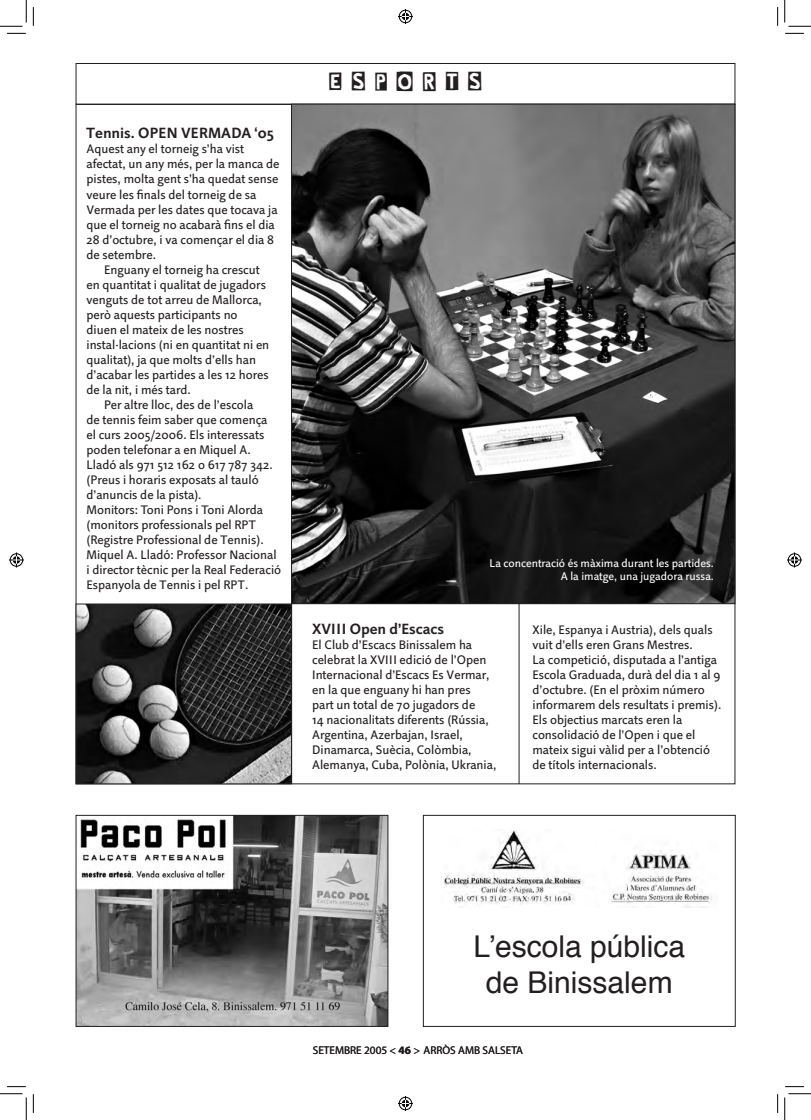
<style>
.page{position:relative;width:811px;height:1120px;background:#fff}
.page>*{position:absolute;margin:0;border:0;box-sizing:border-box;transform-origin:0 0}
.t1{font:30px/36px "Helvetica";color:#231f20;text-align:center}
.t2{font:17.5px "Linotype Schere";letter-spacing:.5em;color:#231f20}
.t3{font:700 15px "Linotype Projekt";color:#231f20}
.t4{font:12.5px/15px "Linotype Projekt";color:#231f20}
.t5{font:11.25px/13.5px "Linotype Projekt";color:#fff;text-align:right}
.t6{font:11.25px "Myriad";color:#231f20}
.s1{font-weight:700}
</style>
<div class="page">
<div style="left:76px;top:63px;width:659px;height:41px;border:1px solid #231f20"></div>
<img style="left:78px;top:605px;width:212px;height:176px">
<div style="left:76px;top:603px;width:216px;height:180px;border:1px solid #231f20"></div>
<img style="left:78px;top:817px;width:308px;height:207px">
<div style="left:76px;top:815px;width:312px;height:211px;border:1px solid #231f20"></div>
<img style="left:441px;top:830px;width:271px;height:77px">
<div style="left:423px;top:815px;width:312px;height:211px;border:1px solid #231f20"></div>
<hr style="left:291px;top:104px;width:1px;height:679px;background:#231f20">
<hr style="left:519px;top:104px;width:1px;height:679px;background:#231f20">
<img style="left:293px;top:106px;width:440px;height:495px">
<svg style="left:7px;top:33px;width:19px;height:1px"></svg>
<svg style="left:785px;top:33px;width:19px;height:1px"></svg>
<svg style="left:33px;top:7px;width:1px;height:19px"></svg>
<svg style="left:33px;top:1094px;width:1px;height:18px"></svg>
<svg style="left:777px;top:7px;width:1px;height:19px"></svg>
<svg style="left:777px;top:1094px;width:1px;height:18px"></svg>
<svg style="left:0;top:0;width:27px;height:27px"></svg>
<svg style="left:0;top:1093px;width:27px;height:26px"></svg>
<svg style="left:784px;top:0;width:27px;height:27px"></svg>
<svg style="left:784px;top:1093px;width:27px;height:26px"></svg>
<svg style="left:398px;top:9px;width:15px;height:15px"></svg>
<svg style="left:398px;top:1096px;width:15px;height:14px"></svg>
<svg style="left:9px;top:552px;width:15px;height:15px"></svg>
<svg style="left:787px;top:552px;width:15px;height:15px"></svg>
<p class="t3" style="left:86px;top:124px;width:189px">Tennis. OPEN VERMADA ‘05</p>
<p class="t4" style="left:86px;top:142px;width:159px">Aquest any el torneig s’ha vist</p>
<p class="t4" style="left:86px;top:157px;width:194px">afectat, un any més, per la manca de</p>
<p class="t4" style="left:86px;top:172px;width:193px">pistes, molta gent s’ha quedat sense</p>
<p class="t4" style="left:86px;top:187px;width:171px">veure les finals del torneig de sa</p>
<p class="t4" style="left:86px;top:202px;width:193px">Vermada per les dates que tocava ja</p>
<p class="t4" style="left:86px;top:217px;width:190px">que el torneig no acabarà fins el dia</p>
<p class="t4" style="left:86px;top:232px;width:189px">28 d’octubre, i va començar el dia 8</p>
<p class="t4" style="left:86px;top:247px;width:71px">de setembre.</p>
<p class="t4" style="left:104px;top:262px;width:157px">Enguany el torneig ha crescut</p>
<p class="t4" style="left:86px;top:277px;width:181px">en quantitat i qualitat de jugadors</p>
<p class="t4" style="left:86px;top:292px;width:177px">venguts de tot arreu de Mallorca,</p>
<p class="t4" style="left:86px;top:307px;width:153px">peró aquests participants no</p>
<p class="t4" style="left:86px;top:322px;width:159px">diuen el mateix de les nostres</p>
<p class="t4" style="left:86px;top:337px;width:184px">instal·lacions (ni en quantitat ni en</p>
<p class="t4" style="left:86px;top:352px;width:171px">qualitat), ja que molts d’ells han</p>
<p class="t4" style="left:86px;top:367px;width:184px">d’acabar les partides a les 12 hores</p>
<p class="t4" style="left:86px;top:382px;width:106px">de la nit, i més tard.</p>
<p class="t4" style="left:104px;top:397px;width:151px">Per altre lloc, des de l’escola</p>
<p class="t4" style="left:86px;top:412px;width:182px">de tennis feim saber que comença</p>
<p class="t4" style="left:86px;top:427px;width:179px">el curs 2005/2006. Els interessats</p>
<p class="t4" style="left:86px;top:442px;width:166px">poden telefonar a en Miquel A.</p>
<p class="t4" style="left:86px;top:457px;width:188px">Lladò als 971 512 162 o 617 787 342.</p>
<p class="t4" style="left:86px;top:472px;width:174px">(Preus i horaris exposats al taulò</p>
<p class="t4" style="left:86px;top:487px;width:117px">d’anuncis de la pista).</p>
<p class="t4" style="left:86px;top:502px;width:178px">Monitors: Toni Pons i Toni Alorda</p>
<p class="t4" style="left:86px;top:517px;width:171px">(monitors professionals pel RPT</p>
<p class="t4" style="left:86px;top:532px;width:179px">(Registre Professional de Tennis).</p>
<p class="t4" style="left:86px;top:547px;width:192px">Miquel A. Lladò: Professor Nacional</p>
<p class="t4" style="left:86px;top:562px;width:196px">i director tècnic per la Real Federaciò</p>
<p class="t4" style="left:86px;top:577px;width:163px">Espanyola de Tennis i pel RPT.</p>
<h2 class="t2" style="left:329px;top:74px;width:155px">ESPORTS</h2>
<p class="t5" style="left:490px;top:556px;width:226px">La concentraciò és màxima durant les partides.<br>A la imatge, una jugadora russa.</p>
<p class="t3" style="left:312px;top:619px;width:133px">XVIII Open d’Escacs</p>
<p class="t4" style="left:312px;top:637px;width:186px">El Club d’Escacs Binissalem ha celebrat la XVIII ediciò de l’Open<br>Internacional d’Escacs Es Vermar, en la que enguany hi han pres<br>part un total de 70 jugadors de<br>14 nacionalitats diferents (Rússia,<br>Argentina, Azerbajan, Israel,<br>Dinamarca, Suècia, Colómbia,<br>Alemanya, Cuba, Polónia, Ukrania,</p>
<p class="t4" style="left:532px;top:622px;width:190px">Xile, Espanya i Austria), dels quals vuit d’ells eren Grans Mestres.<br>La competiciò, disputada a l’antiga Escola Graduada, durà del dia 1 al 9 d’octubre. (En el próxim número informarem dels resultats i premis).<br>Els objectius marcats eren la consolidaciò de l’Open i que el mateix sigui vàlid per a l’obtenciò de títols internacionals.</p>
<h1 class="t1" style="left:473px;top:930px;width:213px">Lʼescola pública de Binissalem</h1>
<p class="t6" style="left:313px;top:1044px;width:212px">SETEMBRE 2005 &lt; <span class="s1">46</span> &gt; ARRÒS AMB SALSETA</p>
</div>
